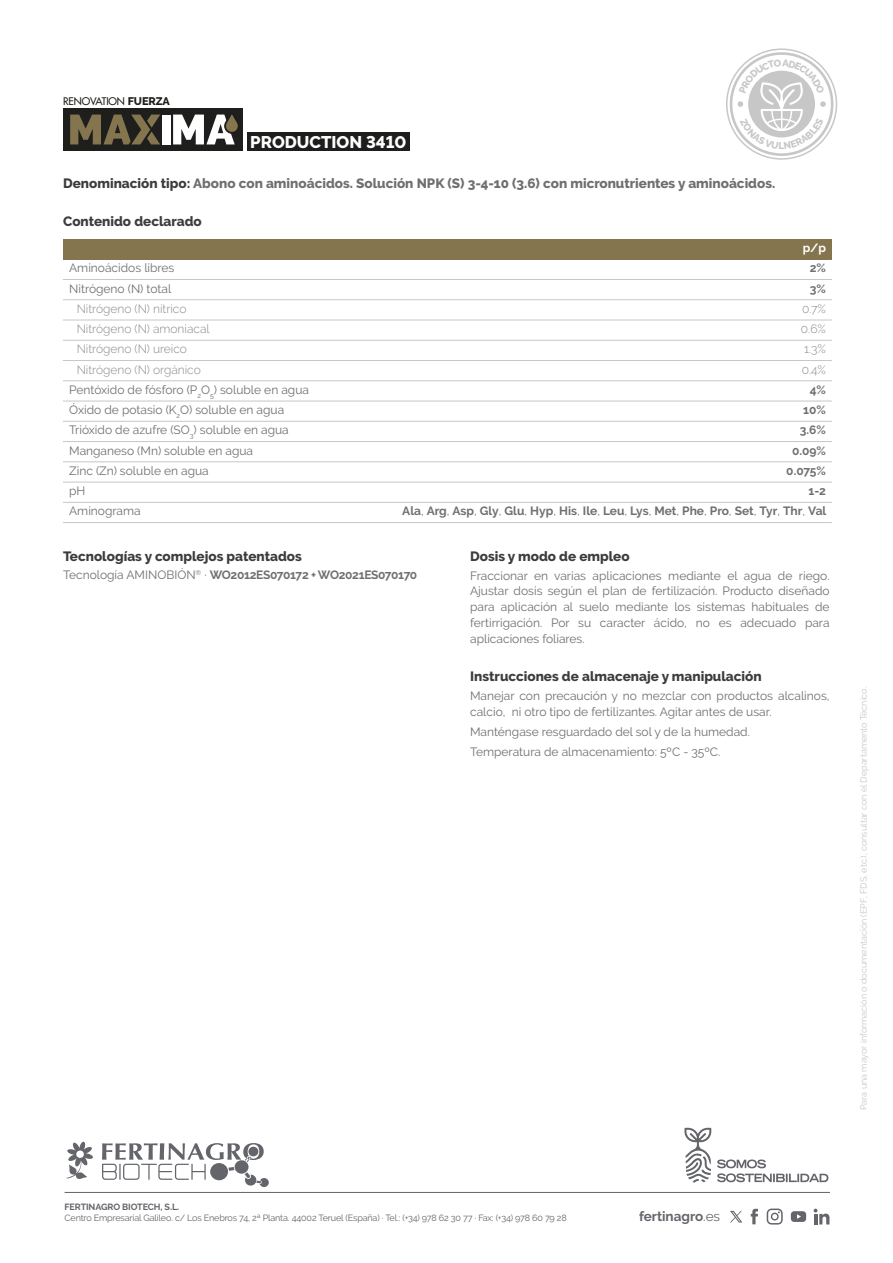
<style>
.page{position:relative;width:893px;height:1263px;background:#fff}
.page>*{position:absolute;margin:0;border:0;box-sizing:border-box;transform-origin:0 0}
.t1{font:800 16.8px "Raleway";color:#fff}
.t2{font:800 13.5px "Raleway";color:#3d3c3c}
.t3{font:800 13.5px "Raleway";color:#706f6f}
.t4{font:700 13.5px "Raleway";color:#63656a}
.t5{font:12px/15.8px "Raleway";color:#706f6f}
.t6{font:300 12px "Raleway";color:#888887}
.t7{font:700 12px "Raleway";letter-spacing:-.025em;color:#706f6f}
.t8{font:700 12px "Raleway";color:#706f6f}
.t9{font:700 12px "Raleway";color:#fff}
.t10{font:10.2px "Futura LT";letter-spacing:-.01em;color:#1e1e1c}
.t11{font:9px "Raleway";letter-spacing:-.015em;color:#63656a}
.t12{font:9px "Raleway";color:#c7c7c7}
.t13{font:700 9px "Raleway";letter-spacing:-.01em;color:#63656a}
.s1{font-family:"Raleway";font-weight:800;font-size:10.95px}
.s2{color:#3d3c3c}
.s3{font-weight:400}
</style>
<div class="page">
<svg style="left:727px;top:49px;width:109px;height:110px"></svg>
<div style="left:726px;top:48px;width:111px;height:112px;border:2px solid #c7c7c7;border-radius:50%"></div>
<svg style="left:731px;top:54px;width:101px;height:101px"></svg>
<div style="left:730px;top:52px;width:103px;height:104px;border:3px solid #c7c7c7;border-radius:50%"></div>
<div style="left:64px;top:108px;width:179px;height:43px;background:#1e1e1c"></div>
<div style="left:162px;top:115px;width:8px;height:29px;background:#fff"></div>
<svg style="left:173px;top:114px;width:65px;height:30px"></svg>
<svg style="left:70px;top:115px;width:90px;height:29px"></svg>
<div style="left:247px;top:133px;width:163px;height:18px;background:#1e1e1c"></div>
<svg style="left:791px;top:1211px;width:15px;height:11px"></svg>
<svg style="left:751px;top:1209px;width:7px;height:15px"></svg>
<svg style="left:767px;top:1208px;width:16px;height:16px"></svg>
<svg style="left:814px;top:1208px;width:15px;height:16px"></svg>
<svg style="left:730px;top:1211px;width:12px;height:11px"></svg>
<hr style="left:65px;top:1192px;width:765px;height:1px;background:#63656a">
<svg style="left:717px;top:1159px;width:111px;height:23px"></svg>
<svg style="left:684px;top:1128px;width:27px;height:55px"></svg>
<svg style="left:66px;top:1141px;width:27px;height:38px"></svg>
<svg style="left:102px;top:1143px;width:167px;height:44px"></svg>
<div style="left:63px;top:239px;width:768px;height:20px;background:#85754e"></div>
<hr style="left:63px;top:279px;width:769px;height:1px;background:#c7c7c7">
<hr style="left:63px;top:299px;width:769px;height:1px;background:#c7c7c7">
<hr style="left:63px;top:320px;width:769px;height:1px;background:#c7c7c7">
<hr style="left:63px;top:340px;width:769px;height:1px;background:#c7c7c7">
<hr style="left:63px;top:360px;width:769px;height:1px;background:#c7c7c7">
<hr style="left:63px;top:380px;width:769px;height:1px;background:#c7c7c7">
<hr style="left:63px;top:401px;width:769px;height:1px;background:#c7c7c7">
<hr style="left:63px;top:421px;width:769px;height:1px;background:#c7c7c7">
<hr style="left:63px;top:441px;width:769px;height:1px;background:#c7c7c7">
<hr style="left:63px;top:462px;width:769px;height:1px;background:#c7c7c7">
<hr style="left:63px;top:482px;width:769px;height:1px;background:#c7c7c7">
<hr style="left:63px;top:502px;width:769px;height:1px;background:#c7c7c7">
<hr style="left:63px;top:522px;width:769px;height:1px;background:#c7c7c7">
<svg style="left:738px;top:59px;width:88px;height:90px"></svg>
<p class="t10" style="left:63px;top:94px;width:108px">RENOVATION <span class="s1">FUERZA</span></p>
<h1 class="t1" style="left:250px;top:132px;width:158px">PRODUCTION 3410</h1>
<p class="t3" style="left:63px;top:176px;width:714px"><span class="s2">Denominación tipo:</span> Abono con aminoácidos. Solución NPK (S) 3-4-10 (3.6) con micronutrientes y aminoácidos.</p>
<p class="t2" style="left:63px;top:214px;width:140px">Contenido declarado</p>
<p class="t9" style="left:803px;top:241px;width:25px">p/p</p>
<p class="t5" style="left:69px;top:260px;width:107px">Aminoácidos libres</p>
<p class="t7" style="left:810px;top:261px;width:18px">2%</p>
<p class="t5" style="left:69px;top:280px;width:104px">Nitrógeno (N) total</p>
<p class="t7" style="left:810px;top:282px;width:18px">3%</p>
<p class="t6" style="left:77px;top:302px;width:111px">Nitrógeno (N) nítrico</p>
<p class="t6" style="left:802px;top:302px;width:25px">0.7%</p>
<p class="t6" style="left:77px;top:322px;width:134px">Nitrógeno (N) amoniacal</p>
<p class="t6" style="left:801px;top:322px;width:27px">0.6%</p>
<p class="t6" style="left:77px;top:342px;width:112px">Nitrógeno (N) ureico</p>
<p class="t6" style="left:804px;top:342px;width:23px">1.3%</p>
<p class="t6" style="left:77px;top:362px;width:126px">Nitrógeno (N) orgánico</p>
<p class="t6" style="left:802px;top:362px;width:26px">0.4%</p>
<p class="t5" style="left:69px;top:382px;width:241px">Pentóxido de fósforo (P<sub>2</sub>O<sub>5</sub>) soluble en agua</p>
<p class="t7" style="left:810px;top:383px;width:18px">4%</p>
<p class="t5" style="left:69px;top:402px;width:217px">Óxido de potasio (K<sub>2</sub>O) soluble en agua</p>
<p class="t7" style="left:803px;top:403px;width:24px">10%</p>
<p class="t5" style="left:69px;top:422px;width:221px">Trióxido de azufre (SO<sub>3</sub>) soluble en agua</p>
<p class="t7" style="left:800px;top:423px;width:28px">3.6%</p>
<p class="t5" style="left:69px;top:443px;width:185px">Manganeso (Mn) soluble en agua</p>
<p class="t7" style="left:792px;top:444px;width:35px">0.09%</p>
<p class="t5" style="left:69px;top:463px;width:141px">Zinc (Zn) soluble en agua</p>
<p class="t7" style="left:786px;top:464px;width:41px">0.075%</p>
<p class="t5" style="left:69px;top:483px;width:18px">pH</p>
<p class="t7" style="left:809px;top:484px;width:19px">1-2</p>
<p class="t5" style="left:69px;top:503px;width:73px">Aminograma</p>
<p class="t8" style="left:402px;top:504px;width:426px">Ala<span class="s3">,</span> Arg<span class="s3">,</span> Asp<span class="s3">,</span> Gly<span class="s3">,</span> Glu<span class="s3">,</span> Hyp<span class="s3">,</span> His<span class="s3">,</span> Ile<span class="s3">,</span> Leu<span class="s3">,</span> Lys<span class="s3">,</span> Met<span class="s3">,</span> Phe<span class="s3">,</span> Pro<span class="s3">,</span> Set<span class="s3">,</span> Tyr<span class="s3">,</span> Thr<span class="s3">,</span> Val</p>
<p class="t2" style="left:470px;top:548px;width:161px">Dosis y modo de empleo</p>
<p class="t5" style="left:470px;top:567px;width:361px;text-align:justify">Fraccionar en varias aplicaciones mediante el agua de riego.<br>Ajustar dosis según el plan de fertilización. Producto diseñado para aplicación al suelo mediante los sistemas habituales de fertirrigación. Por su caracter ácido, no es adecuado para aplicaciones foliares.</p>
<p class="t2" style="left:63px;top:548px;width:240px">Tecnologías y complejos patentados</p>
<p class="t7" style="left:63px;top:568px;width:356px"><span class="s3">Tecnología AMINOBIÓN</span><sup>®</sup> <span class="s3">·</span> WO2012ES070172 + WO2021ES070170</p>
<p class="t2" style="left:470px;top:669px;width:293px">Instrucciones de almacenaje y manipulación</p>
<p class="t5" style="left:470px;top:688px;width:361px">Manejar con precaución y no mezclar con productos alcalinos, calcio, ni otro tipo de fertilizantes. Agitar antes de usar.</p>
<p class="t5" style="left:470px;top:721px;width:281px;line-height:20.2px">Manténgase resguardado del sol y de la humedad.<br>Temperatura de almacenamiento: 5ºC - 35ºC.</p>
<p class="t12" style="left:858px;top:1110px;width:425px;rotate:-90deg">Para una mayor información o documentación (EPF, FDS, etc.), consultar con el Departamento Técnico.</p>
<p class="t13" style="left:64px;top:1201px;width:116px">FERTINAGRO BIOTECH, S.L.</p>
<p class="t11" style="left:64px;top:1212px;width:504px">Centro Empresarial Galileo. c/ Los Enebros 74, 2ª Planta. 44002 Teruel (España) · Tel.: (+34) 978 62 30 77 · Fax: (+34) 978 60 79 28</p>
<p class="t4" style="left:639px;top:1208px;width:83px">fertinagro<span class="s3">.es</span></p>
</div>
